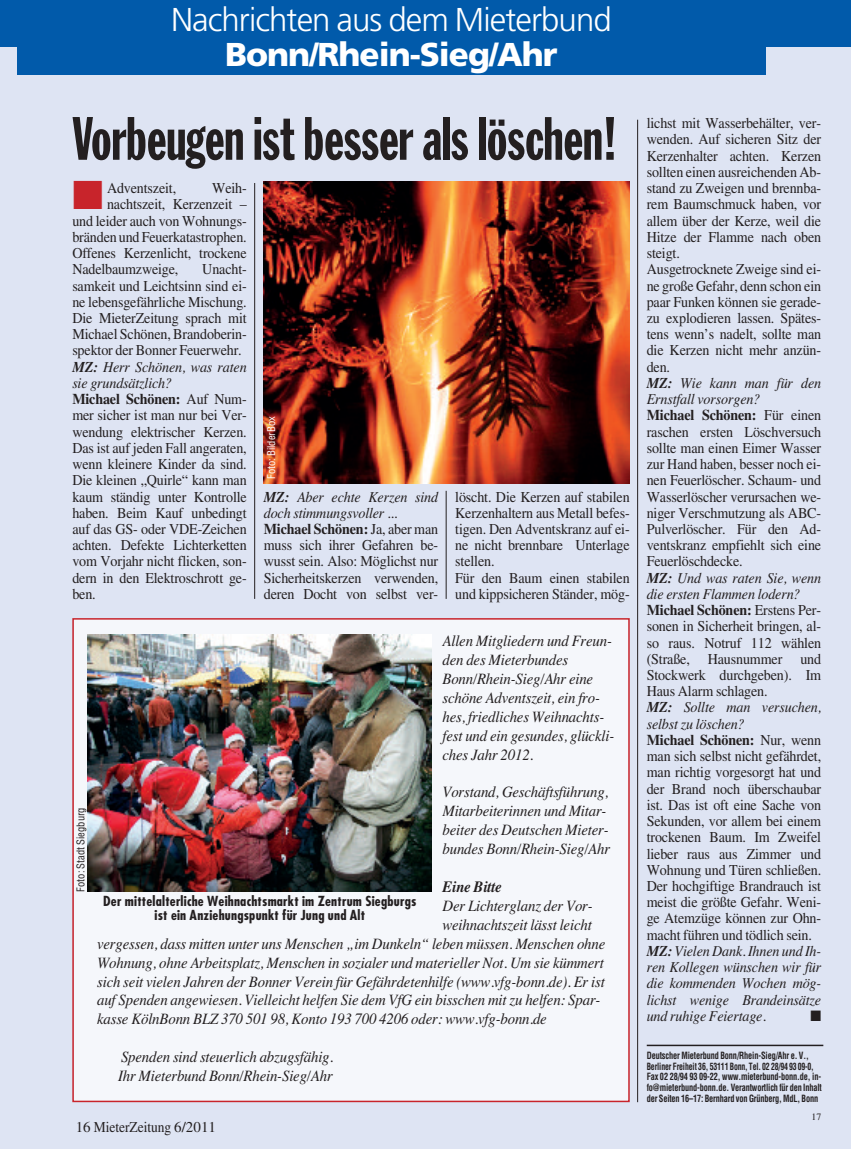
<style>
.page{position:relative;width:851px;height:1149px;background:#fff}
.page>*{position:absolute;margin:0;border:0;box-sizing:border-box;transform-origin:0 0}
.t1{font:60px "Franklin Gothic Extra Cond";letter-spacing:-.005em;color:#231f20;scale:.94 1}
.t2{font:300 33px "Frutiger";letter-spacing:-.03em;color:#fff}
.t3{font:900 33px "Frutiger";letter-spacing:-.03em;color:#fff}
.t4{font:italic 15.75px/18.9px "Times";letter-spacing:-.01em;color:#231f20;scale:.94 1}
.t5{font:italic 700 15.75px "Times";letter-spacing:-.01em;color:#231f20;scale:.94 1}
.t6{font:15px/16.2px "Times";letter-spacing:-.01em;color:#231f20;scale:.94 1}
.t7{font:15px "Times";letter-spacing:-.01em;color:#231f20}
.t8{font:15px "Zapf Dingbats";color:#231f20;scale:.94 1}
.t9{font:700 condensed 13.5px/14.2px "Futura";letter-spacing:.015em;color:#231f20;text-align:center;scale:1.05 1}
.t10{font:condensed 10.5px "Helvetica";color:#231f20}
.t11{font:condensed 10.5px "Helvetica";color:#fff}
.t12{font:700 condensed 9.75px/10.8px "Helvetica";letter-spacing:-.015em;color:#231f20;scale:.85 1}
.t13{font:9.75px "Times";color:#231f20}
.s1{color:#c8242b}
.s2{font-weight:700;font-style:italic}
.s3{font-style:italic}
.s4{font-weight:700}
</style>
<div class="page">
<div style="left:0;top:47px;width:850px;height:1101px;background:#dee4f3"></div>
<div style="left:0;top:0;width:850px;height:47px;background:#015aaa"></div>
<div style="left:17px;top:37px;width:748px;height:38px;background:#015aaa"></div>
<hr style="left:850px;top:47px;width:1px;height:1101px;background:#dee4f3">
<hr style="left:254px;top:183px;width:1px;height:415px;background:#231f20">
<hr style="left:446px;top:490px;width:1px;height:108px;background:#231f20">
<hr style="left:637px;top:120px;width:1px;height:981px;background:#231f20">
<hr style="left:646px;top:1044px;width:177px;height:1px;background:#231f20">
<img style="left:264px;top:182px;width:365px;height:301px">
<div style="left:74px;top:619px;width:554px;height:481px;background:#f5f7fb"></div>
<div style="left:72px;top:618px;width:557px;height:483px;border:2px solid #c8242b"></div>
<img style="left:88px;top:634px;width:343px;height:257px">
<h2 class="t2" style="left:171px;top:7px;width:442px">Nachrichten aus dem Mieterbund</h2>
<h2 class="t3" style="left:225px;top:41px;width:334px">Bonn/Rhein-Sieg/Ahr</h2>
<h1 class="t1" style="left:72px;top:117px;width:581px">Vorbeugen ist besser als löschen!</h1>
<p class="t6" style="left:72px;top:181px;width:112px"><span class="s1">■</span> Adventszeit,</p>
<p class="t6" style="left:212px;top:181px;width:38px">Weih-</p>
<p class="t6" style="left:107px;top:198px;width:150px">nachtszeit, Kerzenzeit –</p>
<p class="t6" style="left:72px;top:214px;width:187px">und leider auch von Wohnungs-</p>
<p class="t6" style="left:72px;top:230px;width:187px">bränden und Feuerkatastrophen.</p>
<p class="t6" style="left:72px;top:246px;width:187px">Offenes Kerzenlicht, trockene</p>
<p class="t6" style="left:72px;top:262px;width:114px">Nadelbaumzweige,</p>
<p class="t6" style="left:72px;top:262px;width:187px;text-indent:130px">Unacht&shy;samkeit und Leichtsinn sind ei&shy;ne lebensgefährliche Mischung.<br>Die MieterZeitung sprach mit<br>Michael Schönen, Brandoberin&shy;spektor der Bonner Feuerwehr.<br><span class="s2">MZ:</span> <span class="s3">Herr Schönen, was raten sie grundsätzlich?<br></span><span class="s4">Michael Schönen:</span> Auf Num&shy;mer sicher ist man nur bei Ver&shy;wendung elektrischer Kerzen.<br>Das ist auf jeden Fall angeraten, wenn kleinere Kinder da sind.<br>Die kleinen „Quirle“ kann man kaum ständig unter Kontrolle haben. Beim Kauf unbedingt auf das GS- oder VDE-Zeichen achten. Defekte Lichterketten vom Vorjahr nicht flicken, son&shy;dern in den Elektroschrott ge&shy;ben.</p>
<p class="t11" style="left:265px;top:479px;width:64px;rotate:-90deg">Foto: BilderBox</p>
<p class="t6" style="left:264px;top:490px;width:187px"><span class="s2">MZ:</span> <span class="s3">Aber echte Kerzen sind doch stimmungsvoller ...<br></span><span class="s4">Michael Schönen:</span> Ja, aber man muss sich ihrer Gefahren be&shy;wusst sein. Also: Möglichst nur<br>Sicherheitskerzen verwenden, deren Docht von selbst ver-</p>
<p class="t6" style="left:455px;top:490px;width:187px">löscht. Die Kerzen auf stabilen<br>Kerzenhaltern aus Metall befes&shy;tigen. Den Adventskranz auf ei&shy;ne nicht brennbare Unterlage stellen.<br>Für den Baum einen stabilen und kippsicheren Ständer, mög-</p>
<p class="t10" style="left:75px;top:891px;width:86px;rotate:-90deg">Foto: Stadt Siegburg</p>
<p class="t4" style="left:442px;top:631px;width:184px">Allen Mitgliedern und Freun&shy;den des Mieterbundes<br>Bonn/Rhein-Sieg/Ahr eine schöne Adventszeit, ein fro&shy;hes, friedliches Weihnachts&shy;fest und ein gesundes, glückli&shy;ches Jahr 2012.</p>
<p class="t4" style="left:442px;top:782px;width:180px">Vorstand, Geschäftsführung,<br>Mitarbeiterinnen und Mitar&shy;beiter des Deutschen Mieter&shy;bundes Bonn/Rhein-Sieg/Ahr</p>
<p class="t5" style="left:442px;top:877px;width:65px">Eine Bitte</p>
<p class="t4" style="left:442px;top:895px;width:161px">Der Lichterglanz der Vor-</p>
<p class="t4" style="left:442px;top:914px;width:160px">weihnachtszeit lässt leicht</p>
<p class="t4" style="left:97px;top:933px;width:542px">vergessen, dass mitten unter uns Menschen „im Dunkeln“ leben müssen. Menschen ohne</p>
<p class="t4" style="left:97px;top:952px;width:540px">Wohnung, ohne Arbeitsplatz, Menschen in sozialer und materieller Not. Um sie kümmert</p>
<p class="t4" style="left:97px;top:971px;width:541px">sich seit vielen Jahren der Bonner Verein für Gefährdetenhilfe (www.vfg-bonn.de). Er ist</p>
<p class="t4" style="left:97px;top:990px;width:537px">auf Spenden angewiesen. Vielleicht helfen Sie dem VfG ein bisschen mit zu helfen: Spar-</p>
<p class="t4" style="left:97px;top:1009px;width:480px">kasse KölnBonn BLZ 370 501 98, Konto 193 700 4206 oder: www.vfg-bonn.de</p>
<p class="t4" style="left:118px;top:1046px;width:230px">Spenden sind steuerlich abzugsfähig.<br>Ihr Mieterbund Bonn/Rhein-Sieg/Ahr</p>
<p class="t9" style="left:103px;top:894px;width:300px">Der mittelalterliche Weihnachtsmarkt im Zentrum Siegburgs ist ein Anziehungspunkt für Jung und Alt</p>
<p class="t7" style="left:76px;top:1121px;width:142px">16 MieterZeitung 6/2011</p>
<p class="t6" style="left:646px;top:117px;width:187px">lichst mit Wasserbehälter, ver&shy;wenden. Auf sicheren Sitz der<br>Kerzenhalter achten. Kerzen sollten einen ausreichenden Ab&shy;stand zu Zweigen und brennba&shy;rem Baumschmuck haben, vor allem über der Kerze, weil die<br>Hitze der Flamme nach oben steigt.<br>Ausgetrocknete Zweige sind ei&shy;ne große Gefahr, denn schon ein paar Funken können sie gerade&shy;zu explodieren lassen. Spätes&shy;tens wenn’s nadelt, sollte man die Kerzen nicht mehr anzün&shy;den.<br><span class="s2">MZ:</span> <span class="s3">Wie kann man für den<br>Ernstfall vorsorgen?<br></span><span class="s4">Michael Schönen:</span> Für einen raschen ersten Löschversuch sollte man einen Eimer Wasser zur Hand haben, besser noch ei&shy;nen Feuerlöscher. Schaum- und<br>Wasserlöscher verursachen we&shy;niger Verschmutzung als ABC-<br>Pulverlöscher. Für den Ad&shy;ventskranz empfiehlt sich eine<br>Feuerlöschdecke.<br><span class="s2">MZ:</span> <span class="s3">Und was raten Sie, wenn die ersten Flammen lodern?<br></span><span class="s4">Michael Schönen:</span> Erstens Per&shy;sonen in Sicherheit bringen, al&shy;so raus. Notruf 112 wählen (Straße, Hausnummer und<br>Stockwerk durchgeben). Im<br>Haus Alarm schlagen.<br><span class="s2">MZ:</span> <span class="s3">Sollte man versuchen, selbst zu löschen?<br></span><span class="s4">Michael Schönen:</span> Nur, wenn man sich selbst nicht gefährdet, man richtig vorgesorgt hat und der Brand noch überschaubar ist. Das ist oft eine Sache von<br>Sekunden, vor allem bei einem trockenen Baum. Im Zweifel lieber raus aus Zimmer und<br>Wohnung und Türen schließen.<br>Der hochgiftige Brandrauch ist meist die größte Gefahr. Weni&shy;ge Atemzüge können zur Ohn&shy;macht führen und tödlich sein.<br><span class="s2">MZ:</span> <span class="s3">Vielen Dank. Ihnen und Ih&shy;ren Kollegen wünschen wir für die kommenden Wochen mög&shy;lichst wenige Brandeinsätze und ruhige Feiertage.</span></p>
<p class="t8" style="left:810px;top:1006px;width:13px">■</p>
<p class="t12" style="left:646px;top:1049px;width:207px">Deutscher Mieterbund Bonn/Rhein-Sieg/Ahr e. V., Berliner Freiheit 36, 53111 Bonn, Tel. 02 28/94 9309-0, Fax 02 28/94 93 09-22, www.mieterbund-bonn.de, in&shy;fo@mieterbund-bonn.de. Verantwortlich für den Inhalt der Seiten 16–17: Bernhard von Grünberg, MdL, Bonn</p>
<p class="t13" style="left:811px;top:1112px;width:11px">17</p>
</div>
